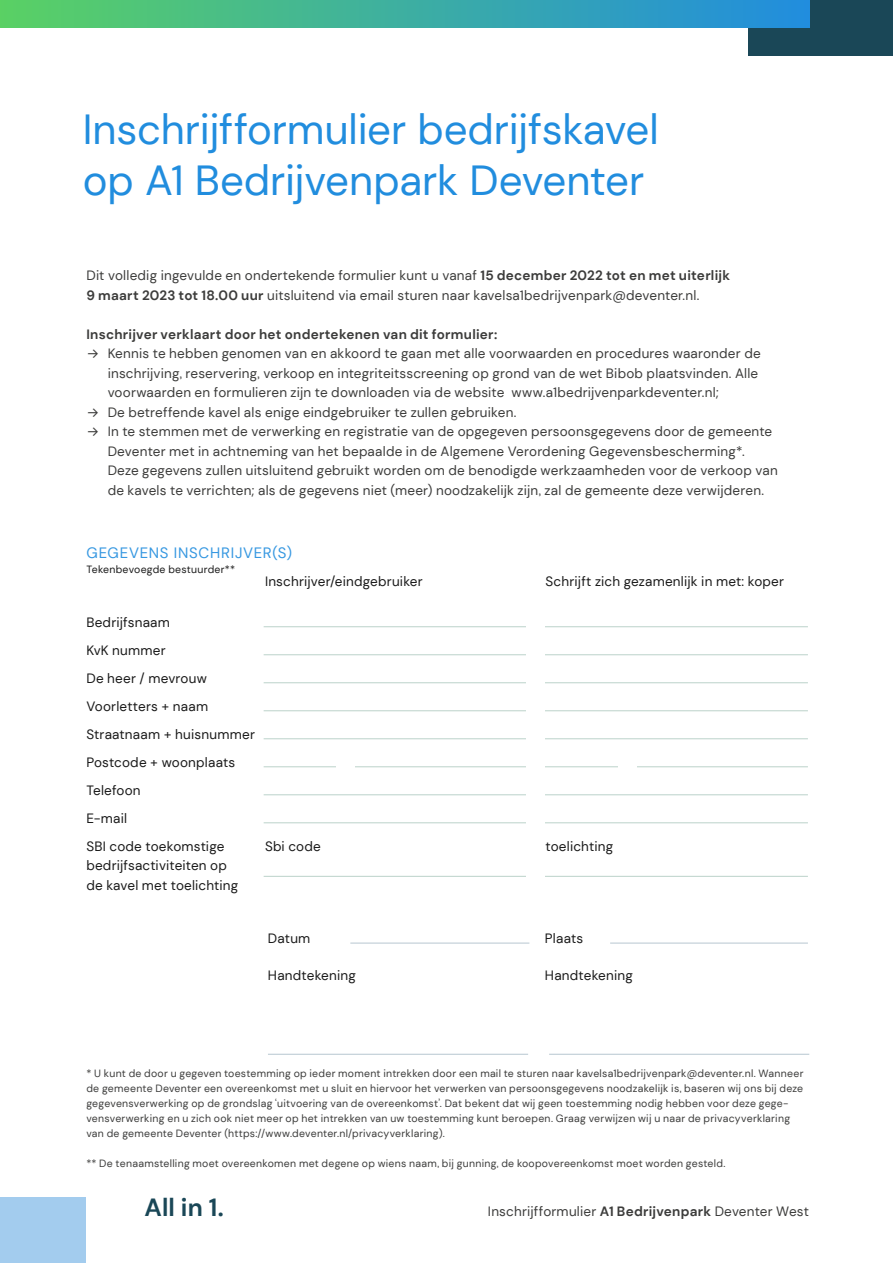
<style>
.page{position:relative;width:893px;height:1263px;background:#fff}
.page>*{position:absolute;margin:0;border:0;box-sizing:border-box;transform-origin:0 0}
.t1{font:42px/51px "DM Sans";letter-spacing:-.005em;color:#218dde}
.t2{font:700 24.9px "DM Sans";color:#1a4757}
.t3{font:15px "DM Sans";letter-spacing:.05em;color:#3798e1}
.t4{font:13.5px/19.5px "DM Sans";letter-spacing:.015em;color:#3c3c3b}
.t5{font:13.5px/28px "DM Sans";letter-spacing:.015em;color:#1a1a1a}
.t6{font:700 13.5px "DM Sans";letter-spacing:.02em;color:#3c3c3b}
.t7{font:10.5px/15px "DM Sans";letter-spacing:.025em;color:#3c3c3b}
.t8{font:10.5px "DM Sans";letter-spacing:.025em;color:#1a1a1a}
.s1{font-weight:700}
.s2{font-family:"Inter"}
</style>
<div class="page">
<div style="left:748px;top:0;width:145px;height:56px;background:#1a4757"></div>
<div style="left:0;top:0;width:809px;height:28px;background:linear-gradient(to right,#5ad164,#218dde)"></div>
<div style="left:0;top:1197px;width:85px;height:66px;background:#a3ccee"></div>
<hr style="left:264px;top:626px;width:544px;height:1px;background:#bbd2ca">
<hr style="left:264px;top:654px;width:544px;height:1px;background:#bbd2ca">
<hr style="left:264px;top:682px;width:544px;height:1px;background:#bbd2ca">
<hr style="left:264px;top:710px;width:544px;height:1px;background:#bbd2ca">
<hr style="left:264px;top:738px;width:544px;height:1px;background:#bbd2ca">
<hr style="left:264px;top:766px;width:544px;height:1px;background:#bbd2ca">
<hr style="left:264px;top:794px;width:544px;height:1px;background:#bbd2ca">
<hr style="left:264px;top:822px;width:544px;height:1px;background:#bbd2ca">
<hr style="left:264px;top:876px;width:544px;height:1px;background:#bbd2ca">
<hr style="left:350px;top:943px;width:179px;height:1px;background:#b7c6d0">
<hr style="left:268px;top:1054px;width:260px;height:1px;background:#b7c6d0">
<hr style="left:610px;top:943px;width:198px;height:1px;background:#b7c6d0">
<hr style="left:549px;top:1054px;width:260px;height:1px;background:#b7c6d0">
<div style="left:526px;top:603px;width:19px;height:327px;background:#fff"></div>
<div style="left:336px;top:743px;width:19px;height:31px;background:#fff"></div>
<div style="left:618px;top:743px;width:19px;height:31px;background:#fff"></div>
<h1 class="t1" style="left:83px;top:104px;width:577px">Inschrijfformulier bedrijfskavel op A1 Bedrijvenpark Deventer</h1>
<p class="t4" style="left:86px;top:266px;width:645px">Dit volledig ingevulde en ondertekende formulier kunt u vanaf <span class="s1">15 december 2022 tot en met uiterlijk<br>9 maart 2023 tot 18.00 uur</span> uitsluitend via email sturen naar kavelsa1bedrijvenpark@deventer.nl.</p>
<p class="t6" style="left:86px;top:326px;width:412px">Inschrijver verklaart door het ondertekenen van dit formulier:</p>
<p class="t4" style="left:108px;top:344px;width:655px;text-indent:-21px"><span class="s2">→</span> Kennis te hebben genomen van en akkoord te gaan met alle voorwaarden en procedures waaronder de inschrijving, reservering, verkoop en integriteitsscreening op grond van de wet Bibob plaatsvinden. Alle voorwaarden en formulieren zijn te downloaden via de website www.a1bedrijvenparkdeventer.nl;</p>
<p class="t4" style="left:86px;top:402px;width:431px"><span class="s2">→</span> De betreffende kavel als enige eindgebruiker te zullen gebruiken.</p>
<p class="t4" style="left:108px;top:422px;width:672px;text-indent:-21px"><span class="s2">→</span> In te stemmen met de verwerking en registratie van de opgegeven persoonsgegevens door de gemeente Deventer met in achtneming van het bepaalde in de Algemene Verordening Gegevensbescherming*.<br>Deze gegevens zullen uitsluitend gebruikt worden om de benodigde werkzaamheden voor de verkoop van de kavels te verrichten; als de gegevens niet (meer) noodzakelijk zijn, zal de gemeente deze verwijderen.</p>
<p class="t3" style="left:86px;top:544px;width:207px">GEGEVENS INSCHRIJVER(S)</p>
<p class="t8" style="left:86px;top:562px;width:150px">Tekenbevoegde bestuurder**</p>
<p class="t5" style="left:265px;top:567px;width:159px">Inschrijver/eindgebruiker</p>
<p class="t5" style="left:546px;top:567px;width:240px">Schrijft zich gezamenlijk in met: koper</p>
<p class="t5" style="left:86px;top:608px;width:170px">Bedrijfsnaam<br>KvK nummer<br>De heer / mevrouw<br>Voorletters + naam<br>Straatnaam + huisnummer<br>Postcode + woonplaats<br>Telefoon<br>E-mail<br>SBI code toekomstige</p>
<p class="t5" style="left:265px;top:832px;width:57px">Sbi code</p>
<p class="t5" style="left:546px;top:832px;width:69px">toelichting</p>
<p class="t5" style="left:86px;top:856px;width:153px;line-height:19.5px">bedrijfsactiviteiten op de kavel met toelichting</p>
<p class="t5" style="left:268px;top:924px;width:44px">Datum</p>
<p class="t5" style="left:268px;top:961px;width:89px">Handtekening</p>
<p class="t5" style="left:545px;top:924px;width:40px">Plaats</p>
<p class="t5" style="left:545px;top:961px;width:89px">Handtekening</p>
<p class="t7" style="left:86px;top:1066px;width:719px">* U kunt de door u gegeven toestemming op ieder moment intrekken door een mail te sturen naar kavelsa1bedrijvenpark@deventer.nl. Wanneer de gemeente Deventer een overeenkomst met u sluit en hiervoor het verwerken van persoonsgegevens noodzakelijk is, baseren wij ons bij deze gegevensverwerking op de grondslag ‘uitvoering van de overeenkomst’. Dat bekent dat wij geen toestemming nodig hebben voor deze gege&shy;vensverwerking en u zich ook niet meer op het intrekken van uw toestemming kunt beroepen. Graag verwijzen wij u naar de privacyverklaring van de gemeente Deventer (https://www.deventer.nl/privacyverklaring).</p>
<p class="t7" style="left:86px;top:1156px;width:640px">** De tenaamstelling moet overeenkomen met degene op wiens naam, bij gunning, de koopovereenkomst moet worden gesteld.</p>
<h2 class="t2" style="left:145px;top:1192px;width:81px">All in 1.</h2>
<p class="t4" style="left:488px;top:1201px;width:322px">Inschrijfformulier <span class="s1">A1 Bedrijvenpark</span> Deventer West</p>
</div>
